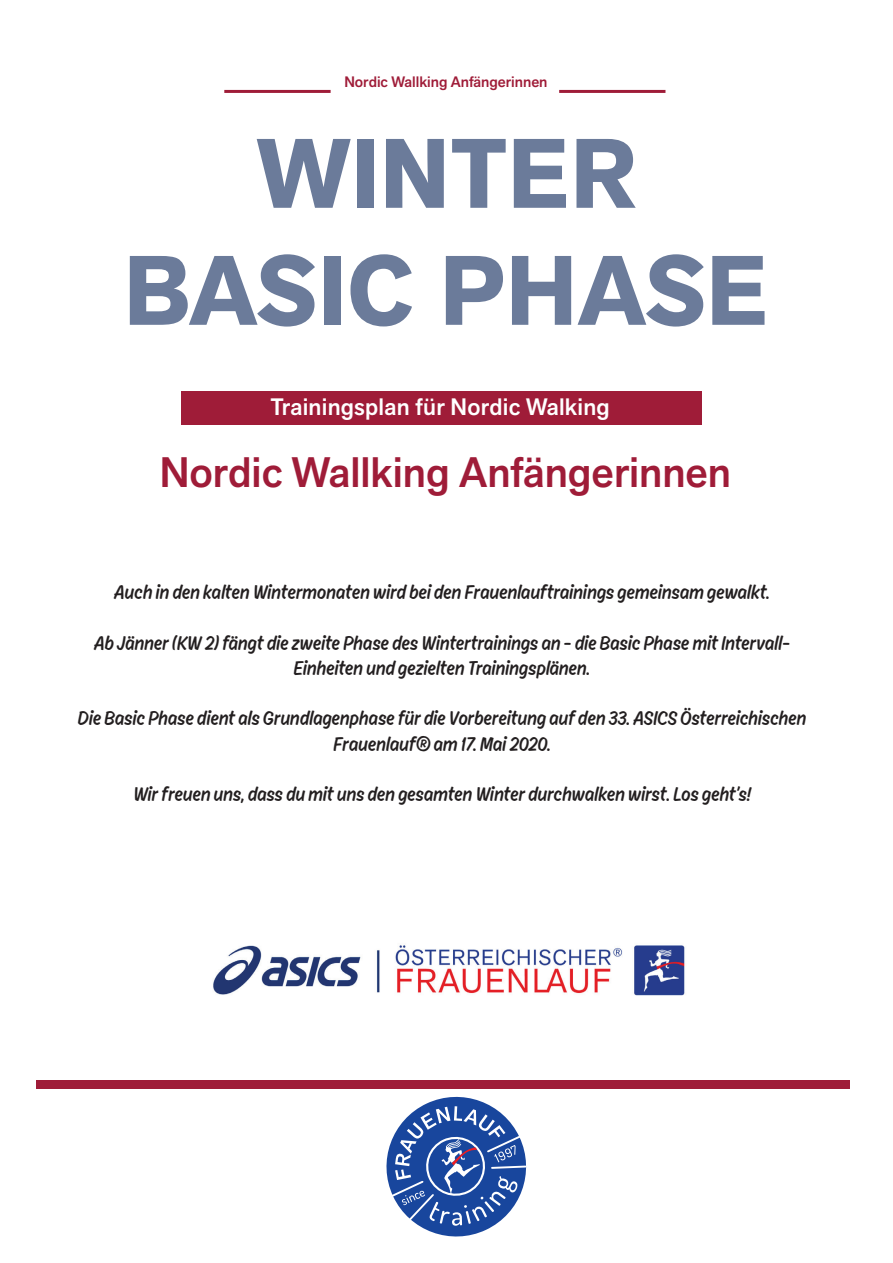
<style>
.page{position:relative;width:893px;height:1263px;background:#fff}
.page>*{position:absolute;margin:0;border:0;box-sizing:border-box;transform-origin:0 0}
.t1{font:700 97.5px/117px "Akzid Grtsk Next";letter-spacing:.01em;color:#6b7b9a;text-align:center}
.t2{font:500 42.15px "Akzid Grtsk Next";color:#9f1c38}
.t3{font:500 23.55px "Akzid Grtsk Next";letter-spacing:.01em;color:#fff}
.t4{font:100 21px/25.2px "Ahkio";color:#231f20;text-align:center}
.t5{font:500 15px "Akzid Grtsk Next";color:#9f1c38}
</style>
<div class="page">
<hr style="left:559px;top:90px;width:106px;height:3px;background:#9f1c38">
<hr style="left:224px;top:90px;width:107px;height:3px;background:#9f1c38">
<svg style="left:386px;top:1096px;width:141px;height:141px"></svg>
<img style="left:213px;top:945px;width:472px;height:51px">
<div style="left:36px;top:1080px;width:814px;height:9px;background:#9f1c38"></div>
<div style="left:181px;top:391px;width:520px;height:33px;background:#9f1c38"></div>
<p class="t5" style="left:344px;top:72px;width:205px">Nordic Wallking Anfängerinnen</p>
<h1 class="t1" style="left:124px;top:116px;width:646px">WINTER<br>BASIC PHASE</h1>
<p class="t3" style="left:270px;top:392px;width:341px">Trainingsplan für Nordic Walking</p>
<h2 class="t2" style="left:160px;top:445px;width:573px">Nordic Wallking Anfängerinnen</h2>
<p class="t4" style="left:114px;top:580px;width:657px">Auch in den kalten Wintermonaten wird bei den Frauenlauftrainings gemeinsam gewalkt.</p>
<p class="t4" style="left:94px;top:630px;width:698px">Ab Jänner (KW 2) fängt die zweite Phase des Wintertrainings an - die Basic Phase mit Intervall-<br>Einheiten und gezielten Trainingsplänen.</p>
<p class="t4" style="left:78px;top:706px;width:730px">Die Basic Phase dient als Grundlagenphase für die Vorbereitung auf den 33. ASICS Österreichischen<br>Frauenlauf® am 17. Mai 2020.</p>
<p class="t4" style="left:133px;top:781px;width:619px">Wir freuen uns, dass du mit uns den gesamten Winter durchwalken wirst. Los geht’s!</p>
</div>
